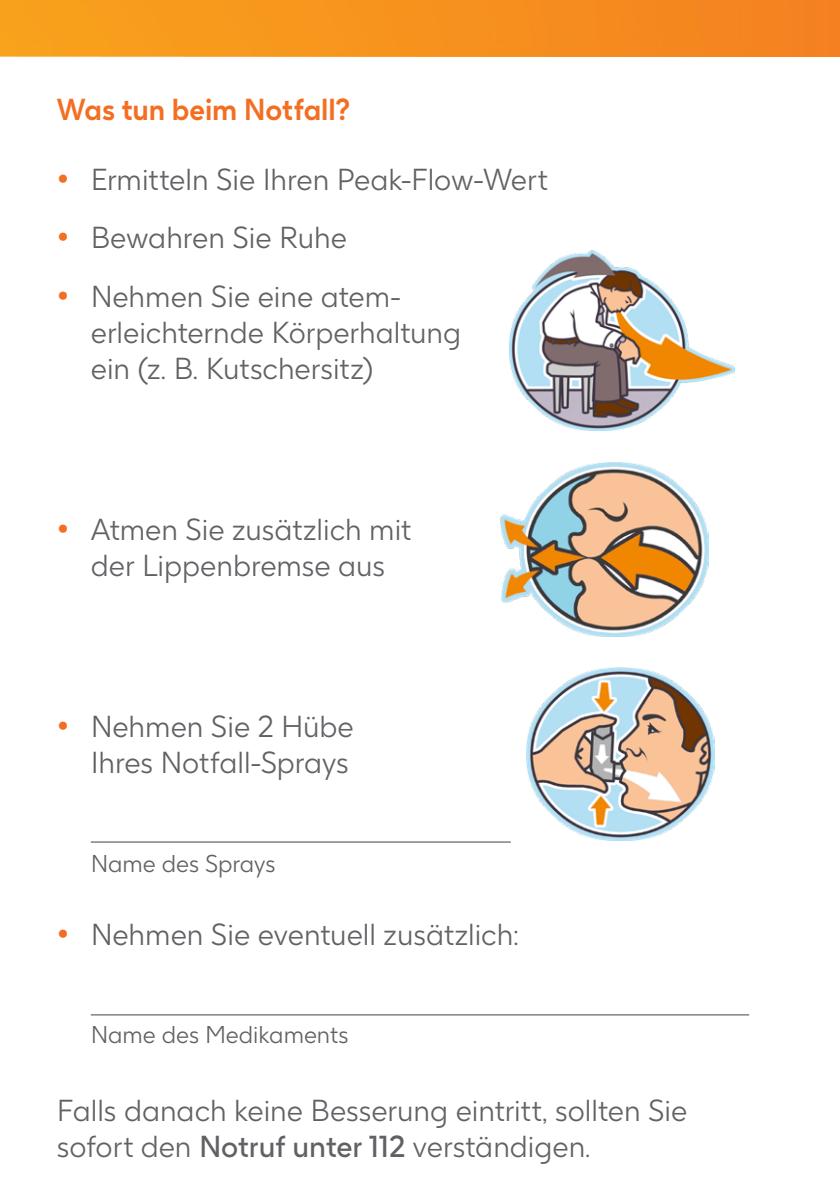
<style>
.page{position:relative;width:840px;height:1191px;background:#fff}
.page>*{position:absolute;margin:0;border:0;box-sizing:border-box;transform-origin:0 0}
.t1{font:300 30px/36px "GSK Precision";color:#626064}
.t2{font:700 30px "GSK Precision";letter-spacing:-.005em;color:#f36e21}
.t3{font:300 24px "GSK Precision";color:#626064}
.s1{color:#f36e21}
.s2{font-weight:400}
</style>
<div class="page">
<img style="left:0;top:0;width:839px;height:57px">
<hr style="left:91px;top:841px;width:419px;height:1px;background:#626064">
<hr style="left:91px;top:1014px;width:657px;height:1px;background:#626064">
<img style="left:509px;top:251px;width:225px;height:180px">
<img style="left:526px;top:667px;width:187px;height:173px">
<img style="left:500px;top:462px;width:207px;height:174px">
<p class="t2" style="left:57px;top:85px;width:295px">Was tun beim Notfall?</p>
<p class="t1" style="left:57px;top:159px;width:492px"><span class="s1">•</span> Ermitteln Sie Ihren Peak-Flow-Wert</p>
<p class="t1" style="left:57px;top:218px;width:292px"><span class="s1">•</span> Bewahren Sie Ruhe</p>
<p class="t1" style="left:91px;top:277px;width:372px;text-indent:-34px"><span class="s1">•</span> Nehmen Sie eine atem&shy;erleichternde Körperhaltung ein (z. B. Kutschersitz)</p>
<p class="t1" style="left:57px;top:510px;width:355px;text-align:center"><span class="s1">•</span> Atmen Sie zusätzlich mit der Lippenbremse aus</p>
<p class="t1" style="left:57px;top:706px;width:298px;text-align:right"><span class="s1">•</span> Nehmen Sie 2 Hübe<br>Ihres Notfall-Sprays</p>
<p class="t3" style="left:91px;top:846px;width:186px">Name des Sprays</p>
<p class="t1" style="left:57px;top:915px;width:464px"><span class="s1">•</span> Nehmen Sie eventuell zusätzlich:</p>
<p class="t3" style="left:91px;top:1017px;width:259px">Name des Medikaments</p>
<p class="t1" style="left:57px;top:1090px;width:631px">Falls danach keine Besserung eintritt, sollten Sie sofort den <span class="s2">Notruf unter 112</span> verständigen.</p>
</div>
